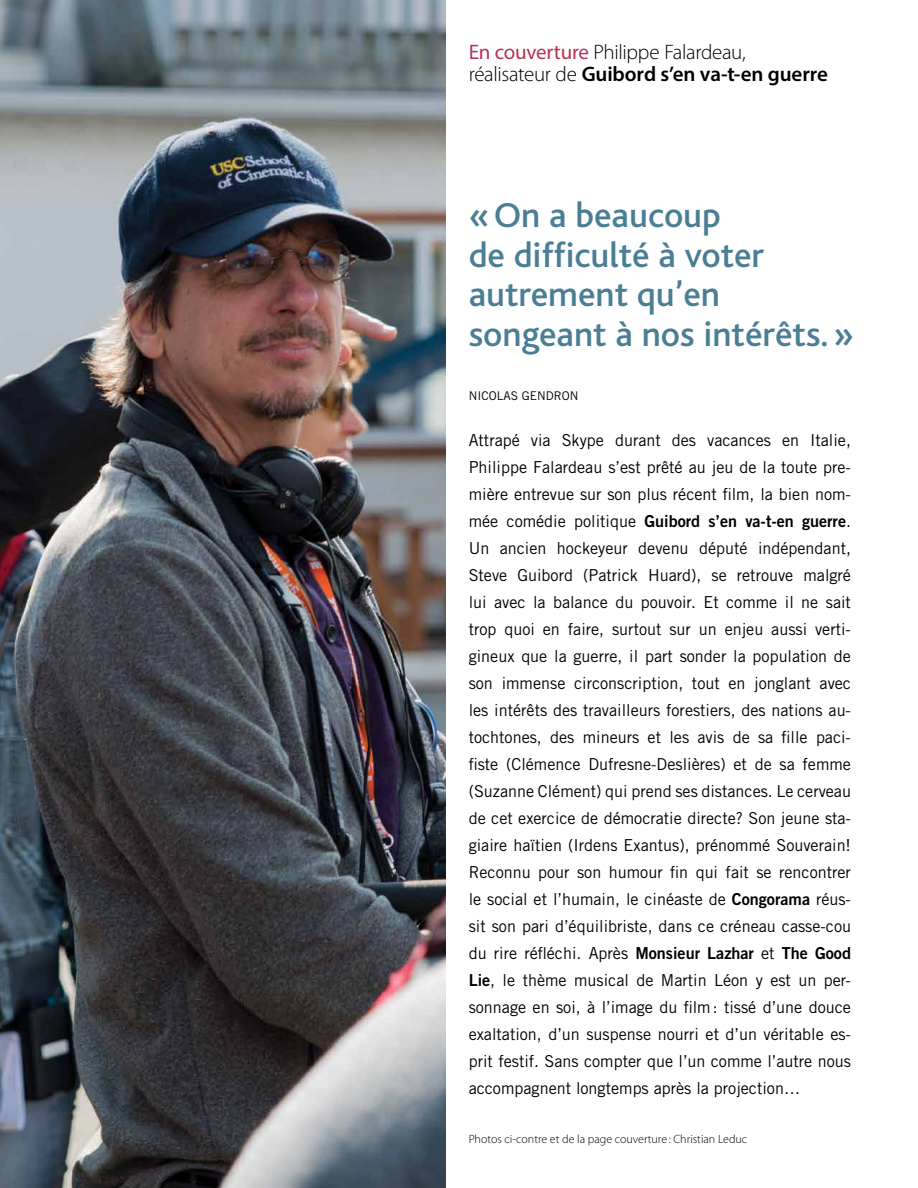
<style>
.page{position:relative;width:918px;height:1188px;background:#fff}
.page>*{position:absolute;margin:0;border:0;box-sizing:border-box;transform-origin:0 0}
.t1{font:500 36.3px/39.5px "Bliss";color:#4a7e95}
.t2{font:300 21px/22.5px "Myriad Pro";letter-spacing:-.015em;color:#000}
.t3{font:16.5px/27px "Trade Gothic";color:#000;text-align:justify}
.t4{font:16.5px "Trade Gothic Bold Two";color:#000}
.t5{font:300 12px "Myriad Pro";color:#000}
.t6{font:12px "Trade Gothic";color:#000}
.s1{font-weight:400;color:#b73256}
.s2{font-weight:600}
.s3{font-family:"Trade Gothic"}
.s4{font-family:"Trade Gothic Bold Two"}
</style>
<div class="page">
<img style="left:0;top:0;width:446px;height:1188px">
<p class="t2" style="left:469px;top:41px;width:361px"><span class="s1">En couverture</span> Philippe Falardeau, réalisateur de <span class="s2">Guibord s’en va-t-en guerre</span></p>
<h1 class="t1" style="left:469px;top:197px;width:387px">«On a beaucoup<br>de difficulté à voter autrement qu’en songeant à nos intérêts.»</h1>
<p class="t6" style="left:469px;top:388px;width:111px">NICOLAS GENDRON</p>
<p class="t3" style="left:469px;top:427px;width:384px">Attrapé via Skype durant des vacances en Italie, Philippe Falardeau s’est prêté au jeu de la toute pre&shy;mière entrevue sur son plus récent film, la bien nom-</p>
<p class="t4" style="left:469px;top:511px;width:384px"><span class="s3">mée comédie politique</span> Guibord s’en va-t-en guerre<span class="s3">.</span></p>
<p class="t3" style="left:469px;top:535px;width:384px">Un ancien hockeyeur devenu député indépendant, Steve Guibord (Patrick Huard), se retrouve malgré lui avec la balance du pouvoir. Et comme il ne sait trop quoi en faire, surtout sur un enjeu aussi verti&shy;gineux que la guerre, il part sonder la population de son immense circonscription, tout en jonglant avec les intérêts des travailleurs forestiers, des nations au&shy;tochtones, des mineurs et les avis de sa fille paci&shy;fiste (Clémence Dufresne-Deslières) et de sa femme (Suzanne Clément) qui prend ses distances. Le cerveau de cet exercice de démocratie directe? Son jeune sta&shy;giaire haïtien (Irdens Exantus), prénommé Souverain!<br>Reconnu pour son humour fin qui fait se rencontrer le social et l’humain, le cinéaste de <span class="s4">Congorama</span> réus&shy;sit son pari d’équilibriste, dans ce créneau casse-cou du rire réfléchi. Après <span class="s4">Monsieur Lazhar</span> et <span class="s4">The Good Lie</span>, le thème musical de Martin Léon y est un per&shy;sonnage en soi, à l’image du film: tissé d’une douce exaltation, d’un suspense nourri et d’un véritable es&shy;prit festif. Sans compter que l’un comme l’autre nous accompagnent longtemps après la projection…</p>
<p class="t5" style="left:469px;top:1133px;width:280px">Photos ci-contre et de la page couverture : Christian Leduc</p>
</div>
